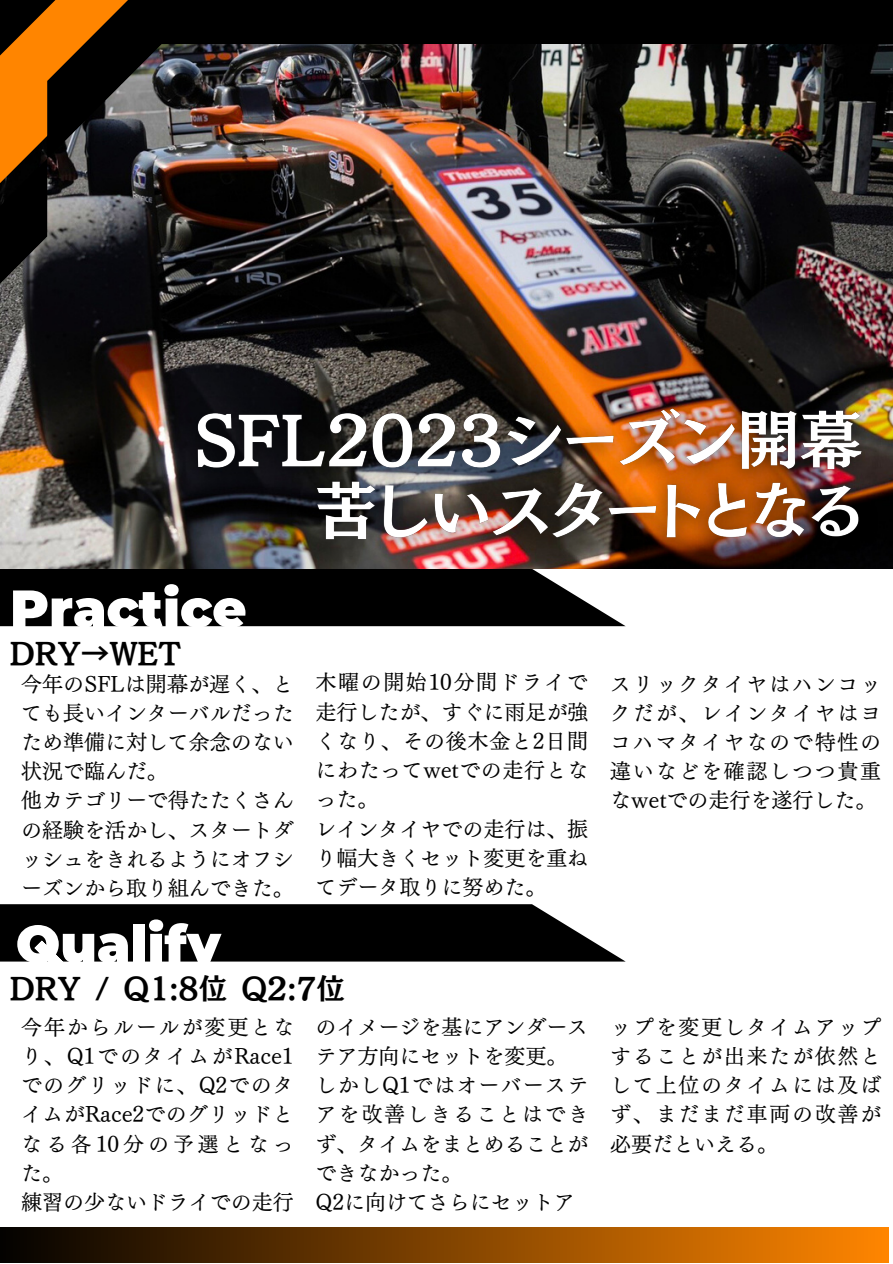
<style>
.page{position:relative;width:893px;height:1264px;background:#fff}
.page>*{position:absolute;margin:0;border:0;box-sizing:border-box;transform-origin:0 0}
.t1{font:900 52.5px "Montserrat";color:#fff}
.t2{font:28.5px "TEST Mode Min B B";color:#000}
.t3{font:21px/29.2px "Canva UD Mincho Pr 6 N M";color:#000;text-align:justify}
</style>
<div class="page">
<div style="left:0;top:0;width:892px;height:92px;background:#000"></div>
<img style="left:0;top:44px;width:892px;height:524px">
<svg style="left:0;top:0;width:232px;height:398px;background:#403022"></svg>
<div style="left:0;top:1226px;width:888px;height:36px;background:linear-gradient(to right,#030200,#ff8500)"></div>
<svg style="left:0;top:569px;width:625px;height:57px;background:#111"></svg>
<img style="left:167px;top:384px;width:722px;height:188px">
<svg style="left:0;top:904px;width:626px;height:58px;background:#171717"></svg>
<p class="t1" style="left:10px;top:576px;width:238px">Practice</p>
<p class="t2" style="left:10px;top:638px;width:173px">DRY→WET</p>
<p class="t3" style="left:21px;top:669px;width:274px">今年のSFLは開幕が遅く、とても長いインターバルだったため準備に対して余念のない状況で臨んだ。</p>
<p class="t3" style="left:21px;top:785px;width:274px">他カテゴリーで得たたくさんの経験を活かし、スタートダッシュをきれるようにオフシーズンから取り組んできた。</p>
<p class="t3" style="left:315px;top:667px;width:274px">木曜の開始10分間ドライで走行したが、すぐに雨足が強くなり、その後木金と2日間にわたってwetでの走行となった。</p>
<p class="t3" style="left:315px;top:814px;width:274px">レインタイヤでの走行は、振り幅大きくセット変更を重ねてデータ取りに努めた。</p>
<p class="t1" style="left:16px;top:911px;width:206px">Qualify</p>
<p class="t2" style="left:10px;top:974px;width:336px">DRY / Q1:8位 Q2:7位</p>
<p class="t3" style="left:21px;top:1012px;width:275px">今年からルールが変更となり、Q1でのタイムがRace1でのグリッドに、Q2でのタイムがRace2でのグリッドとなる各10分の予選となった。</p>
<p class="t3" style="left:21px;top:1187px;width:273px">練習の少ないドライでの走行</p>
<p class="t3" style="left:315px;top:1012px;width:274px">のイメージを基にアンダーステア方向にセットを変更。</p>
<p class="t3" style="left:315px;top:1070px;width:275px">しかしQ1ではオーバーステアを改善しきることはできず、タイムをまとめることができなかった。</p>
<p class="t3" style="left:315px;top:1187px;width:261px">Q2に向けてさらにセットア</p>
<p class="t3" style="left:610px;top:669px;width:272px">スリックタイヤはハンコックだが、レインタイヤはヨコハマタイヤなので特性の違いなどを確認しつつ貴重なwetでの走行を遂行した。</p>
<p class="t3" style="left:610px;top:1012px;width:272px">ップを変更しタイムアップすることが出来たが依然として上位のタイムには及ばず、まだまだ車両の改善が必要だといえる。</p>
</div>
